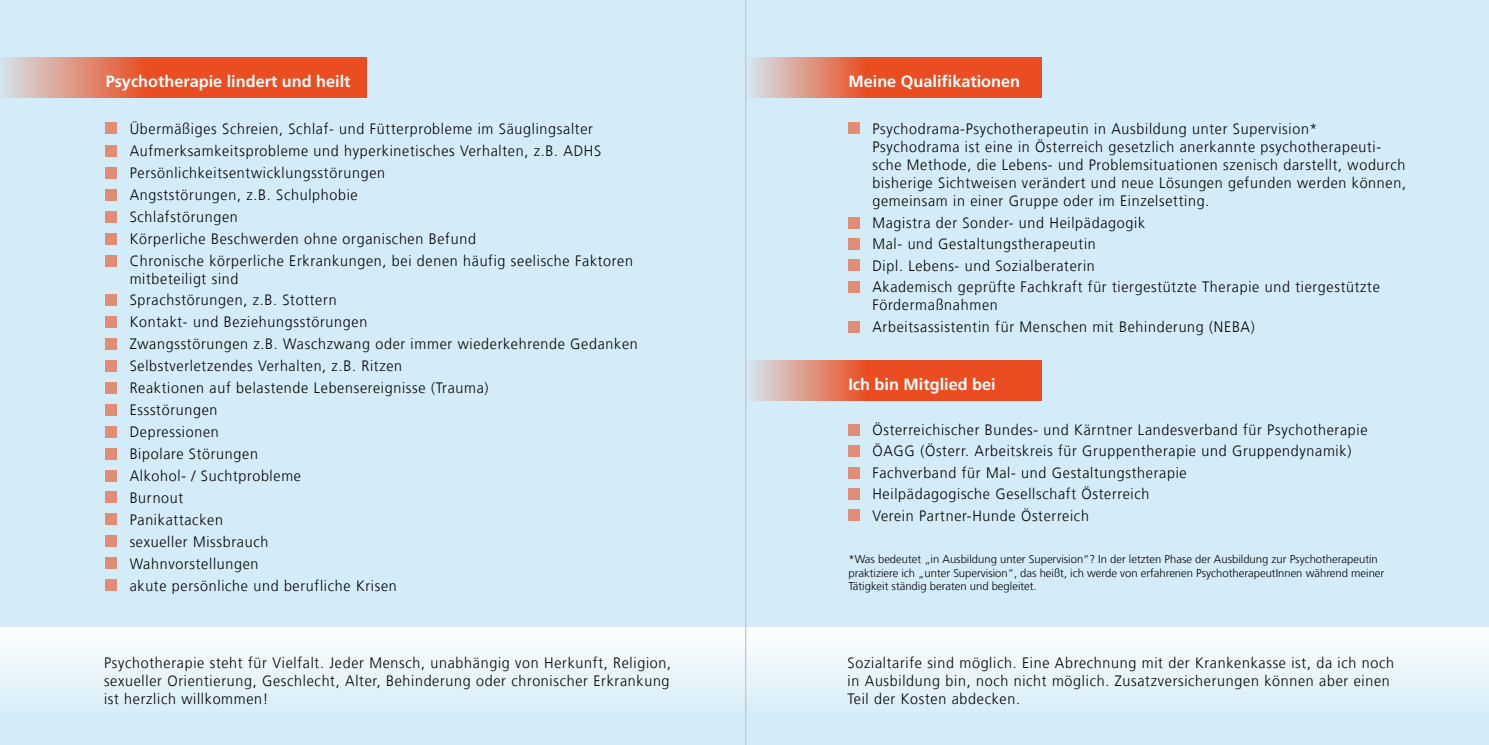
<style>
.page{position:relative;width:1489px;height:745px;background:#fff}
.page>*{position:absolute;margin:0;border:0;box-sizing:border-box;transform-origin:0 0}
.t1{font:700 16.25px "Sto Frutiger";color:#fff}
.t2{font:300 15px/21.9px "Sto Frutiger";letter-spacing:.05em;color:#000;scale:.95 1}
.t3{font:300 11.25px/13.5px "Sto Frutiger";color:#000}
</style>
<div class="page">
<div style="left:0;top:0;width:1488px;height:744px;background:#d4ecf7"></div>
<svg style="left:0;top:57px;width:367px;height:40px;background:#e46b49"></svg>
<svg style="left:746px;top:57px;width:296px;height:40px;background:#e46d4c"></svg>
<svg style="left:746px;top:360px;width:296px;height:40px;background:#e46d4c"></svg>
<div style="left:0;top:626px;width:1488px;height:99px;background:linear-gradient(to bottom,#fffffe,#d2ebf6)"></div>
<hr style="left:745px;top:0;width:1px;height:744px;background:#c5c6c6">
<div style="left:106px;top:123px;width:11px;height:11px;background:#e08c77"></div>
<div style="left:848px;top:123px;width:11px;height:11px;background:#e08c77"></div>
<div style="left:848px;top:217px;width:11px;height:11px;background:#e08c77"></div>
<div style="left:848px;top:321px;width:11px;height:11px;background:#e08c77"></div>
<div style="left:848px;top:281px;width:11px;height:11px;background:#e08c77"></div>
<div style="left:848px;top:259px;width:11px;height:12px;background:#e08c77"></div>
<div style="left:848px;top:238px;width:11px;height:12px;background:#e08c77"></div>
<div style="left:848px;top:423px;width:11px;height:12px;background:#e08c77"></div>
<div style="left:848px;top:488px;width:11px;height:11px;background:#e08c77"></div>
<div style="left:848px;top:509px;width:11px;height:11px;background:#e08c77"></div>
<div style="left:848px;top:466px;width:11px;height:12px;background:#e08c77"></div>
<div style="left:848px;top:445px;width:11px;height:11px;background:#e08c77"></div>
<div style="left:106px;top:294px;width:11px;height:11px;background:#e08c77"></div>
<div style="left:106px;top:189px;width:11px;height:11px;background:#e08c77"></div>
<div style="left:106px;top:360px;width:11px;height:11px;background:#e08c77"></div>
<div style="left:106px;top:579px;width:11px;height:11px;background:#e08c77"></div>
<div style="left:106px;top:255px;width:11px;height:12px;background:#e08c77"></div>
<div style="left:106px;top:425px;width:11px;height:12px;background:#e08c77"></div>
<div style="left:106px;top:557px;width:11px;height:11px;background:#e08c77"></div>
<div style="left:106px;top:535px;width:11px;height:11px;background:#e08c77"></div>
<div style="left:106px;top:513px;width:11px;height:11px;background:#e08c77"></div>
<div style="left:106px;top:469px;width:11px;height:12px;background:#e08c77"></div>
<div style="left:106px;top:447px;width:11px;height:12px;background:#e08c77"></div>
<div style="left:106px;top:491px;width:11px;height:12px;background:#e08c77"></div>
<div style="left:106px;top:233px;width:11px;height:12px;background:#e08c77"></div>
<div style="left:106px;top:403px;width:11px;height:12px;background:#e08c77"></div>
<div style="left:106px;top:167px;width:11px;height:11px;background:#e08c77"></div>
<div style="left:106px;top:338px;width:11px;height:11px;background:#e08c77"></div>
<div style="left:106px;top:211px;width:11px;height:11px;background:#e08c77"></div>
<div style="left:106px;top:382px;width:11px;height:11px;background:#e08c77"></div>
<div style="left:106px;top:145px;width:11px;height:11px;background:#e08c77"></div>
<div style="left:106px;top:316px;width:11px;height:11px;background:#e08c77"></div>
<p class="t1" style="left:106px;top:72px;width:246px">Psychotherapie lindert und heilt</p>
<p class="t1" style="left:848px;top:72px;width:173px">Meine Qualifikationen</p>
<p class="t2" style="left:130px;top:118px;width:531px">Übermäßiges Schreien, Schlaf- und Fütterprobleme im Säuglingsalter Aufmerksamkeitsprobleme und hyperkinetisches Verhalten, z.B. ADHS Persönlichkeitsentwicklungsstörungen<br>Angststörungen, z.B. Schulphobie<br>Schlafstörungen<br>Körperliche Beschwerden ohne organischen Befund<br>Chronische körperliche Erkrankungen, bei denen häufig seelische Faktoren</p>
<p class="t2" style="left:130px;top:267px;width:536px">mitbeteiligt sind<br>Sprachstörungen, z.B. Stottern<br>Kontakt- und Beziehungsstörungen<br>Zwangsstörungen z.B. Waschzwang oder immer wiederkehrende Gedanken<br>Selbstverletzendes Verhalten, z.B. Ritzen<br>Reaktionen auf belastende Lebensereignisse (Trauma)<br>Essstörungen<br>Depressionen<br>Bipolare Störungen<br>Alkohol- / Suchtprobleme<br>Burnout<br>Panikattacken<br>sexueller Missbrauch<br>Wahnvorstellungen<br>akute persönliche und berufliche Krisen</p>
<p class="t2" style="left:872px;top:120px;width:563px;line-height:18px">Psychodrama-Psychotherapeutin in Ausbildung unter Supervision* Psychodrama ist eine in Österreich gesetzlich anerkannte psychotherapeuti&shy;sche Methode, die Lebens- und Problemsituationen szenisch darstellt, wodurch bisherige Sichtweisen verändert und neue Lösungen gefunden werden können, gemeinsam in einer Gruppe oder im Einzelsetting.</p>
<p class="t2" style="left:872px;top:212px;width:535px;line-height:21.5px">Magistra der Sonder- und Heilpädagogik<br>Mal- und Gestaltungstherapeutin<br>Dipl. Lebens- und Sozialberaterin<br>Akademisch geprüfte Fachkraft für tiergestützte Therapie und tiergestützte</p>
<p class="t2" style="left:872px;top:294px;width:404px;line-height:21.5px">Fördermaßnahmen<br>Arbeitsassistentin für Menschen mit Behinderung (NEBA)</p>
<p class="t1" style="left:848px;top:374px;width:149px">Ich bin Mitglied bei</p>
<p class="t2" style="left:872px;top:418px;width:522px;line-height:21.5px">Österreichischer Bundes- und Kärntner Landesverband für Psychotherapie ÖAGG (Österr. Arbeitskreis für Gruppentherapie und Gruppendynamik)<br>Fachverband für Mal- und Gestaltungstherapie<br>Heilpädagogische Gesellschaft Österreich<br>Verein Partner-Hunde Österreich</p>
<p class="t3" style="left:848px;top:552px;width:537px">*Was bedeutet „in Ausbildung unter Supervision“? In der letzten Phase der Ausbildung zur Psychotherapeutin praktiziere ich „unter Supervision“, das heißt, ich werde von erfahrenen PsychotherapeutInnen während meiner<br>Tätigkeit ständig beraten und begleitet.</p>
<p class="t2" style="left:104px;top:653px;width:598px;line-height:18px;text-align:justify">Psychotherapie steht für Vielfalt. Jeder Mensch, unabhängig von Herkunft, Religion, sexueller Orientierung, Geschlecht, Alter, Behinderung oder chronischer Erkrankung ist herzlich willkommen!</p>
<p class="t2" style="left:847px;top:653px;width:576px;line-height:18px">Sozialtarife sind möglich. Eine Abrechnung mit der Krankenkasse ist, da ich noch in Ausbildung bin, noch nicht möglich. Zusatzversicherungen können aber einen<br>Teil der Kosten abdecken.</p>
</div>
